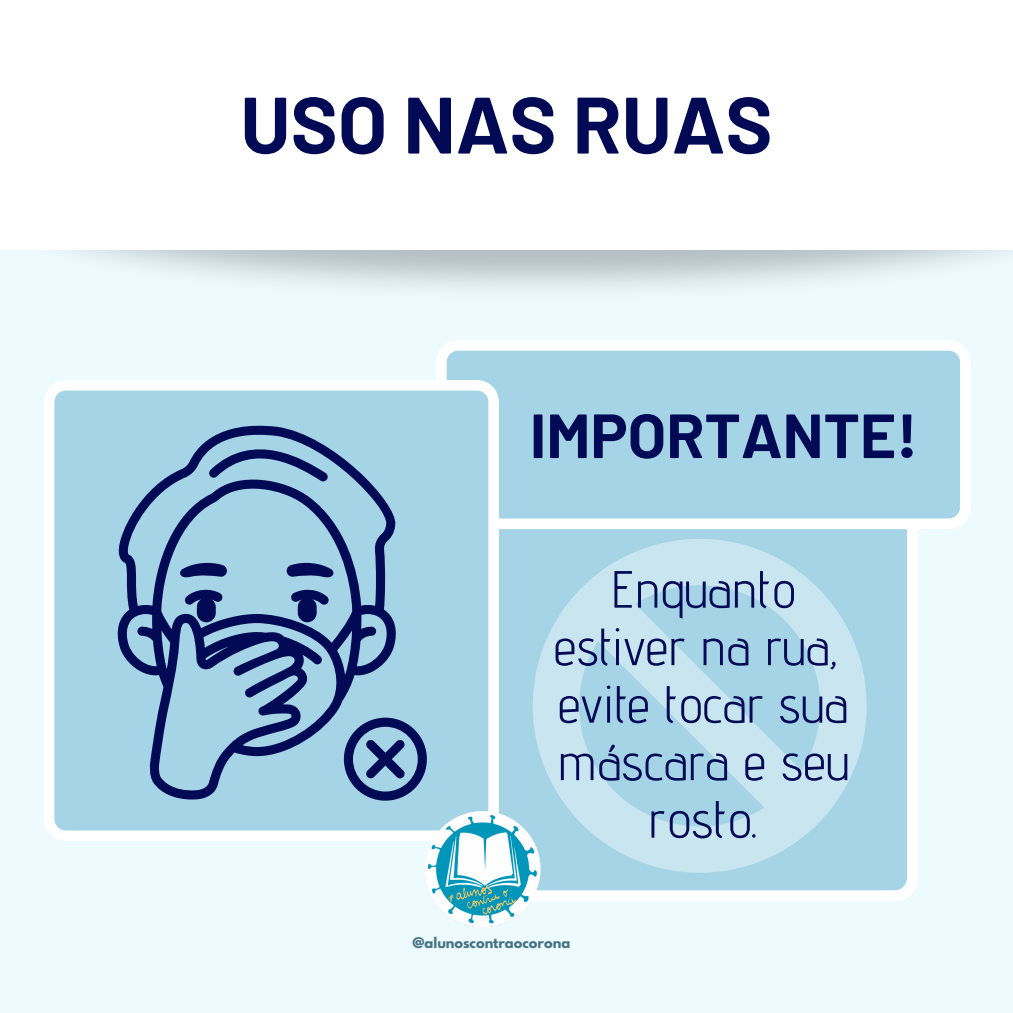
<style>
.page{position:relative;width:1013px;height:1013px;background:#fff}
.page>*{position:absolute;margin:0;border:0;box-sizing:border-box;transform-origin:0 0}
.t1{font:700 79.75px "Barlow";color:#020a56}
.t2{font:700 62.12px "Barlow";color:#020a56}
.t3{font:52.25px/57.5px "Advent Pro";color:#020a56;text-align:center}
.t4{font:700 13px "League Spartan";color:#467384}
</style>
<div class="page">
<div style="left:0;top:0;width:1012px;height:1012px;background:#edfbff"></div>
<svg style="left:499px;top:529px;width:419px;height:372px;background:#b5dbea"></svg>
<svg style="left:436px;top:357px;width:534px;height:172px;background:#acd7e8"></svg>
<svg style="left:44px;top:380px;width:455px;height:461px;background:#b5dbea"></svg>
<img style="left:78px;top:250px;width:927px;height:107px">
<div style="left:0;top:0;width:1012px;height:250px;background:#fff"></div>
<img style="left:271px;top:677px;width:416px;height:250px">
<svg style="left:344px;top:717px;width:83px;height:83px;background:#6686ae"></svg>
<svg style="left:115px;top:420px;width:284px;height:379px;background:#7ba0c1"></svg>
<svg style="left:532px;top:539px;width:334px;height:333px;background:#b6dcea"></svg>
<h1 class="t1" style="left:240px;top:74px;width:534px">USO NAS RUAS</h1>
<p class="t2" style="left:530px;top:396px;width:389px">IMPORTANTE!</p>
<p class="t3" style="left:553px;top:559px;width:297px">Enquanto estiver na rua, evite tocar sua máscara e seu rosto.</p>
<p class="t4" style="left:412px;top:935px;width:159px">@alunoscontraocorona</p>
</div>
